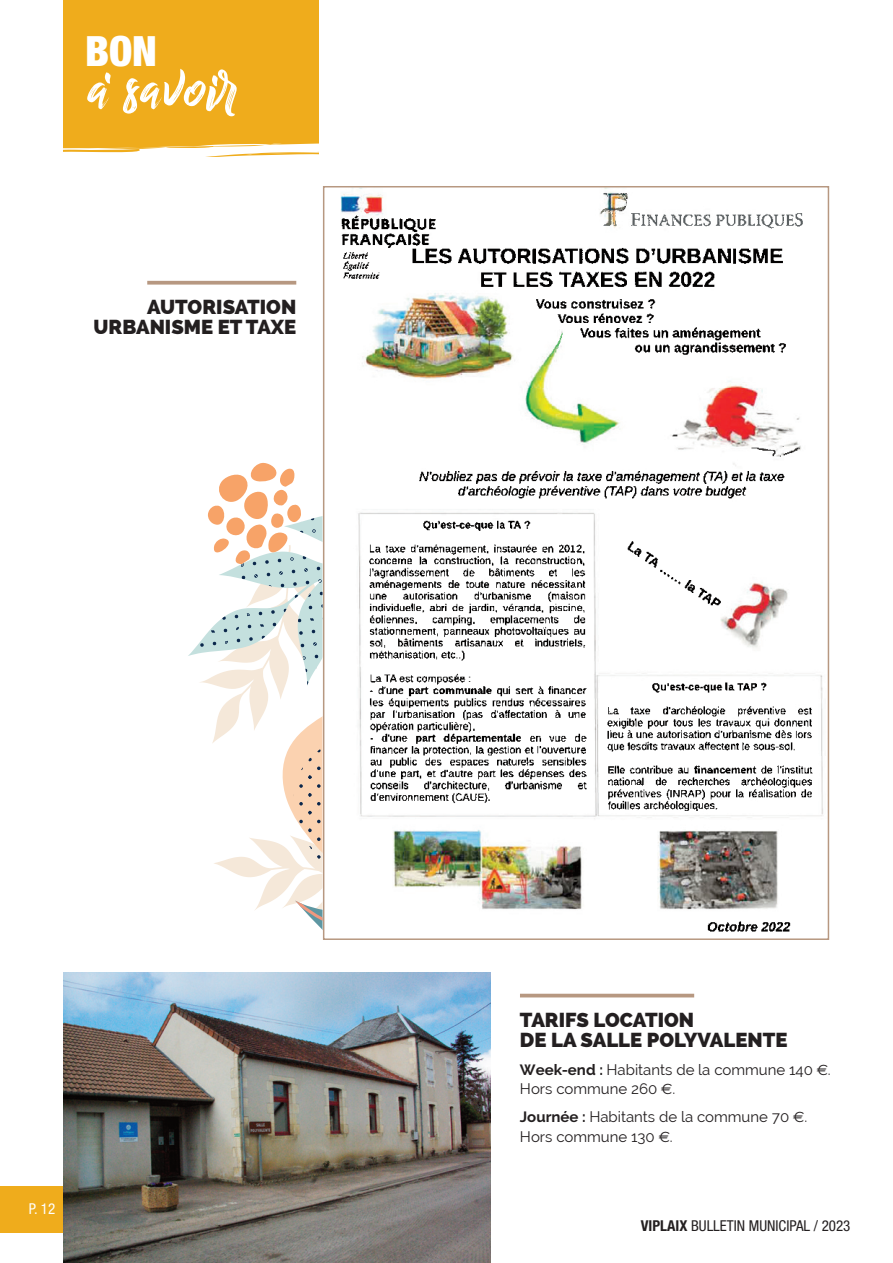
<style>
.page{position:relative;width:893px;height:1263px;background:#fff}
.page>*{position:absolute;margin:0;border:0;box-sizing:border-box;transform-origin:0 0}
.t1{font:70.95px "Billy Ohio";color:#fff}
.t2{font:900 condensed 41.85px "Helvetica Neue LT Std";color:#fff}
.t3{font:800 20.25px/19.5px "Raleway";color:#231f20;text-align:right}
.t4{font:15px/19.5px "Raleway";color:#231f20}
.t5{font:condensed 15px "Helvetica Neue";color:#231f20}
.t6{font:condensed 15px "Helvetica Neue";color:#fff}
.s1{font-weight:700}
.s2{font-family:"Euro Sans"}
</style>
<div class="page">
<img style="left:341px;top:214px;width:472px;height:718px">
<img style="left:599px;top:192px;width:29px;height:36px">
<img style="left:549px;top:330px;width:15px;height:27px">
<svg style="left:363px;top:207px;width:7px;height:8px"></svg>
<img style="left:750px;top:443px;width:50px;height:16px">
<svg style="left:670px;top:432px;width:8px;height:6px"></svg>
<img style="left:614px;top:192px;width:14px;height:25px">
<div style="left:0;top:1186px;width:64px;height:47px;background:#efac1c"></div>
<div style="left:64px;top:0;width:255px;height:158px;background:#efac1c"></div>
<svg style="left:63px;top:142px;width:256px;height:16px"></svg>
<svg style="left:105px;top:72px;width:6px;height:12px"></svg>
<svg style="left:147px;top:281px;width:149px;height:4px"></svg>
<img style="left:64px;top:972px;width:427px;height:291px">
<hr style="left:520px;top:994px;width:174px;height:3px;background:#b79881">
<svg style="left:188px;top:462px;width:135px;height:469px"></svg>
<hr style="left:892px;top:0;width:1px;height:86px;background:#fbebcd">
<p class="t2" style="left:85px;top:36px;width:73px">BON</p>
<p class="t1" style="left:87px;top:39px;width:152px">a savoir</p>
<p class="t3" style="left:94px;top:297px;width:204px">AUTORISATION<br>URBANISME ET TAXE</p>
<p class="t6" style="left:29px;top:1203px;width:28px">P. 12</p>
<p class="t3" style="left:520px;top:1010px;width:269px;text-align:left">TARIFS LOCATION<br>DE LA SALLE POLYVALENTE</p>
<p class="t4" style="left:520px;top:1060px;width:312px"><span class="s1">Week-end :</span> Habitants de la commune 140 <span class="s2">€</span>.<br>Hors commune 260 <span class="s2">€</span>.</p>
<p class="t4" style="left:520px;top:1107px;width:289px"><span class="s1">Journée :</span> Habitants de la commune 70 <span class="s2">€</span>.<br>Hors commune 130 <span class="s2">€</span>.</p>
<p class="t5" style="left:641px;top:1220px;width:211px"><span class="s1">VIPLAIX</span> BULLETIN MUNICIPAL / 2023</p>
</div>
